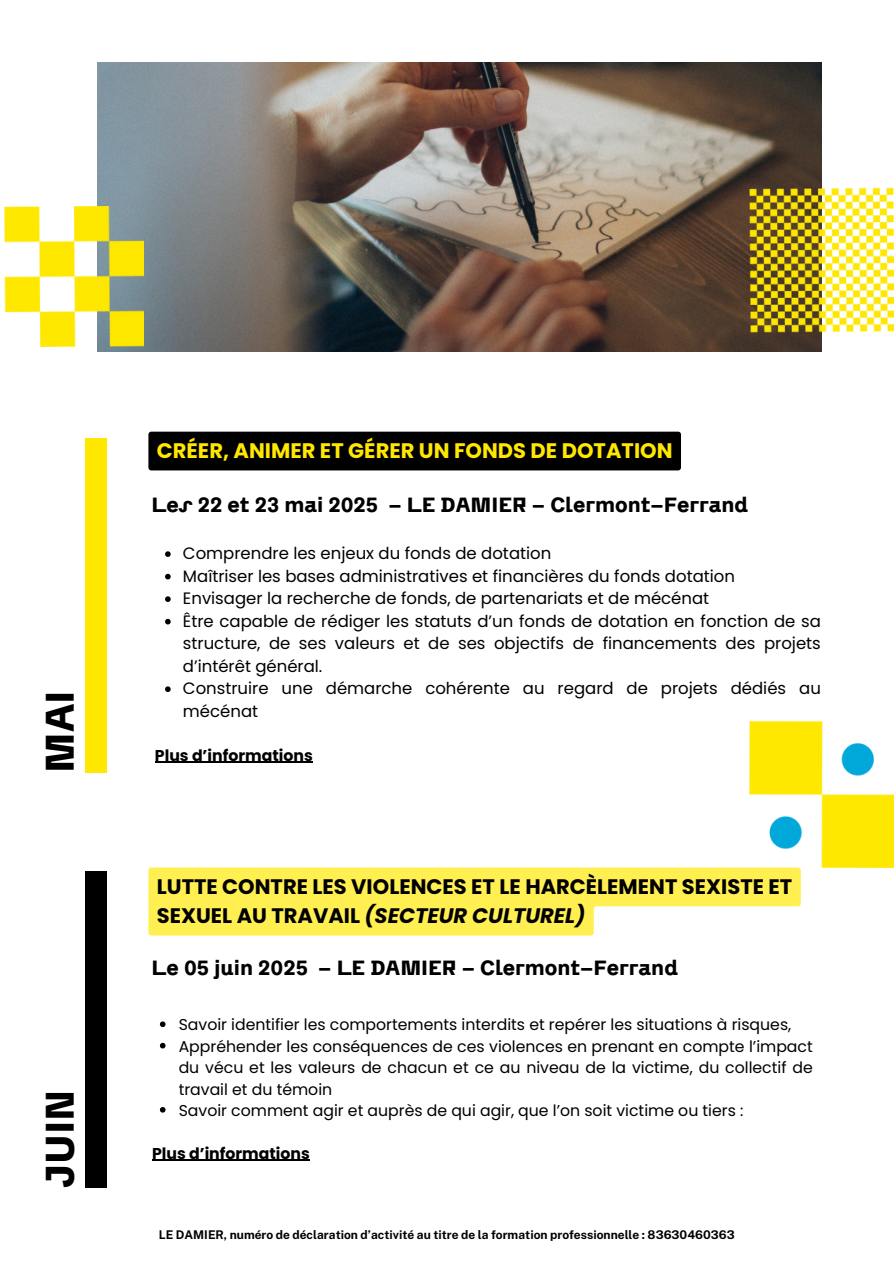
<style>
.page{position:relative;width:894px;height:1264px;background:#fff}
.page>*{position:absolute;margin:0;border:0;box-sizing:border-box;transform-origin:0 0}
.t1{font:700 39px "CA Saygon";color:#000}
.t2{font:700 21px/29.2px "Poppins";color:#000}
.t3{font:700 21px "Poppins";color:#ffe700}
.t4{font:700 20.1px "CA Saygon";color:#000}
.t5{font:16.5px/22.5px "Poppins";color:#000}
.t6{font:15.75px/21.5px "Poppins";color:#000}
.t7{font:700 15.75px "Poppins";color:#000}
.t8{font:700 12px "Public Sans";color:#000}
.s1{font-style:italic}
</style>
<div class="page">
<img style="left:97px;top:62px;width:724px;height:290px">
<img style="left:4px;top:207px;width:140px;height:139px">
<img style="left:749px;top:720px;width:144px;height:147px">
<img style="left:749px;top:188px;width:144px;height:145px">
<div style="left:85px;top:438px;width:21px;height:335px;background:#ffe700"></div>
<svg style="left:165px;top:551px;width:6px;height:6px"></svg>
<svg style="left:165px;top:574px;width:6px;height:5px"></svg>
<svg style="left:165px;top:596px;width:6px;height:6px"></svg>
<svg style="left:165px;top:619px;width:6px;height:5px"></svg>
<svg style="left:165px;top:686px;width:6px;height:6px"></svg>
<hr style="left:155px;top:761px;width:158px;height:2px;background:#000">
<div style="left:148px;top:431px;width:532px;height:39px;background:#000"></div>
<div style="left:85px;top:871px;width:21px;height:316px;background:#000"></div>
<svg style="left:160px;top:1021px;width:5px;height:6px"></svg>
<svg style="left:160px;top:1042px;width:5px;height:6px"></svg>
<svg style="left:160px;top:1107px;width:5px;height:5px"></svg>
<hr style="left:152px;top:1159px;width:158px;height:1px;background:#000">
<svg style="left:148px;top:867px;width:652px;height:68px;background:#fff168"></svg>
<h1 class="t1" style="left:27px;top:773px;width:84px;rotate:-90deg">MAI</h1>
<h1 class="t1" style="left:27px;top:1187px;width:100px;rotate:-90deg">JUIN</h1>
<p class="t3" style="left:157px;top:439px;width:517px">CRÉER, ANIMER ET GÉRER UN FONDS DE DOTATION</p>
<p class="t4" style="left:151px;top:487px;width:598px">Les 22 et 23 mai 2025 - LE DAMIER - Clermont-Ferrand</p>
<p class="t5" style="left:183px;top:542px;width:639px">Comprendre les enjeux du fonds de dotation<br>Maîtriser les bases administratives et financières du fonds dotation<br>Envisager la recherche de fonds, de partenariats et de mécénat<br>Être capable de rédiger les statuts d’un fonds de dotation en fonction de sa structure, de ses valeurs et de ses objectifs de financements des projets d’intérêt général.<br>Construire une démarche cohérente au regard de projets dédiés au mécénat</p>
<p class="t7" style="left:155px;top:746px;width:159px">Plus d’informations</p>
<p class="t2" style="left:157px;top:872px;width:637px">LUTTE CONTRE LES VIOLENCES ET LE HARCÈLEMENT SEXISTE ET<br>SEXUEL AU TRAVAIL <span class="s1">(SECTEUR CULTUREL)</span></p>
<p class="t4" style="left:151px;top:950px;width:528px">Le 05 juin 2025 - LE DAMIER - Clermont-Ferrand</p>
<p class="t6" style="left:179px;top:1014px;width:635px">Savoir identifier les comportements interdits et repérer les situations à risques, Appréhender les conséquences de ces violences en prenant en compte l’impact du vécu et les valeurs de chacun et ce au niveau de la victime, du collectif de travail et du témoin<br>Savoir comment agir et auprès de qui agir, que l’on soit victime ou tiers :</p>
<p class="t7" style="left:152px;top:1144px;width:159px">Plus d’informations</p>
<p class="t8" style="left:159px;top:1226px;width:577px">LE DAMIER, numéro de déclaration d’activité au titre de la formation professionnelle : 83630460363</p>
</div>
